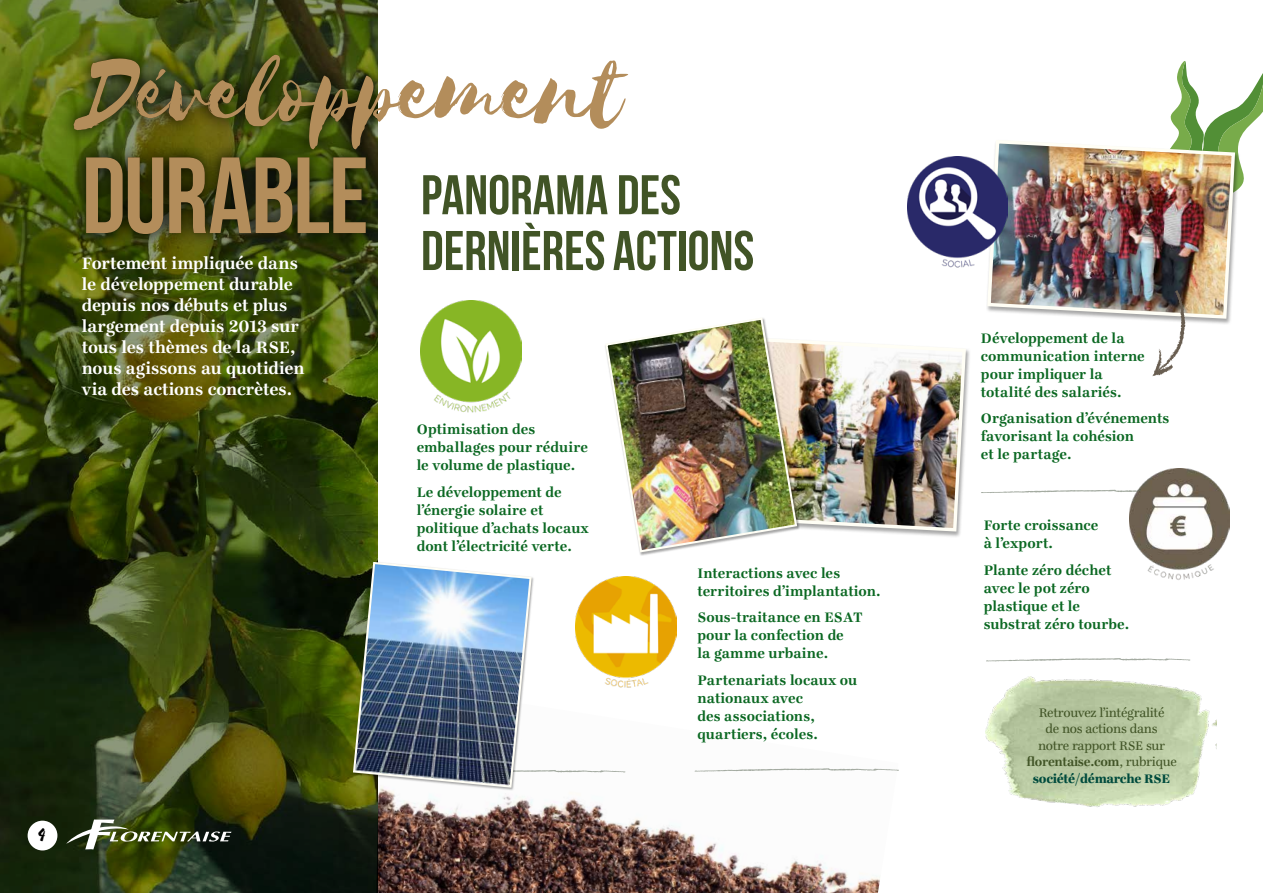
<style>
.page{position:relative;width:1263px;height:893px;background:#fff}
.page>*{position:absolute;margin:0;border:0;box-sizing:border-box;transform-origin:0 0}
.t1{font:108px "Selima";color:#b38d5b}
.t2{font:700 108px "Bebas Neue";letter-spacing:-.015em;color:#b38d5b}
.t3{font:700 55.8px/55.8px "Bebas Neue";color:#415426}
.t4{font:22.95px "Selima";color:#000}
.t5{font:700 18px/21px "Ingeborg";letter-spacing:-.01em;color:#fff}
.t6{font:700 15px/18px "Ingeborg";letter-spacing:.005em;color:#0b6822}
.t7{font:13.5px/16.5px "Ingeborg";letter-spacing:-.02em;color:#415426;text-align:center}
.s1{font-weight:700}
.s2{font-weight:800;color:#004b3d}
</style>
<div class="page">
<img style="left:377px;top:771px;width:503px;height:122px">
<svg style="left:0;top:0;width:377px;height:893px;background:#34410f"></svg>
<svg style="left:1170px;top:61px;width:93px;height:126px"></svg>
<svg style="left:986px;top:658px;width:204px;height:3px"></svg>
<svg style="left:981px;top:490px;width:148px;height:3px"></svg>
<svg style="left:694px;top:768px;width:205px;height:4px"></svg>
<div style="left:986px;top:140px;width:254px;height:185px;background:#000;opacity:.35"></div>
<img style="left:986px;top:138px;width:251px;height:182px">
<svg style="left:1152px;top:290px;width:34px;height:86px"></svg>
<img style="left:986px;top:677px;width:230px;height:130px">
<img style="left:421px;top:301px;width:101px;height:112px">
<img style="left:625px;top:576px;width:51px;height:112px">
<img style="left:1129px;top:468px;width:101px;height:112px">
<img style="left:907px;top:157px;width:101px;height:112px">
<div style="left:716px;top:336px;width:255px;height:202px;background:#000;opacity:.35"></div>
<img style="left:800px;top:336px;width:168px;height:197px">
<img style="left:605px;top:318px;width:193px;height:236px">
<img style="left:352px;top:561px;width:273px;height:228px">
<svg style="left:59px;top:41px;width:318px;height:208px;background:#37400f"></svg>
<svg style="left:66px;top:819px;width:166px;height:30px;background:#4f5a38"></svg>
<div style="left:28px;top:821px;width:29px;height:29px;background:#fff;border-radius:50%"></div>
<h1 class="t1" style="left:82px;top:33px;width:543px">Développement</h1>
<h1 class="t2" style="left:82px;top:136px;width:288px">DURABLE</h1>
<p class="t5" style="left:82px;top:253px;width:224px">Fortement impliquée dans le développement durable depuis nos débuts et plus largement depuis 2013 sur tous les thèmes de la RSE, nous agissons au quotidien via des actions concrètes.</p>
<h2 class="t3" style="left:421px;top:166px;width:335px">PANORAMA DES<br>DERNIÈRES ACTIONS</h2>
<p class="t6" style="left:417px;top:420px;width:173px">Optimisation des emballages pour réduire le volume de plastique.</p>
<p class="t6" style="left:417px;top:483px;width:173px">Le développement de l’énergie solaire et politique d’achats locaux dont l’électricité verte.</p>
<p class="t6" style="left:697px;top:564px;width:185px">Interactions avec les territoires d’implantation.</p>
<p class="t6" style="left:697px;top:608px;width:167px">Sous-traitance en ESAT pour la confection de<br>la gamme urbaine.</p>
<p class="t6" style="left:697px;top:671px;width:161px">Partenariats locaux ou nationaux avec<br>des associations, quartiers, écoles.</p>
<h3 class="t4" style="left:38px;top:822px;width:9px">4</h3>
<p class="t6" style="left:981px;top:329px;width:165px">Développement de la communication interne pour impliquer la totalité des salariés.</p>
<p class="t6" style="left:981px;top:409px;width:190px">Organisation d’événements favorisant la cohésion<br>et le partage.</p>
<p class="t6" style="left:984px;top:516px;width:116px">Forte croissance à l’export.</p>
<p class="t6" style="left:984px;top:561px;width:147px">Plante zéro déchet avec le pot zéro plastique et le substrat zéro tourbe.</p>
<p class="t7" style="left:1026px;top:704px;width:152px">Retrouvez l’intégralité<br>de nos actions dans<br>notre rapport RSE sur <span class="s1">florentaise.com</span>, rubrique <span class="s2">société/démarche RSE</span></p>
</div>
